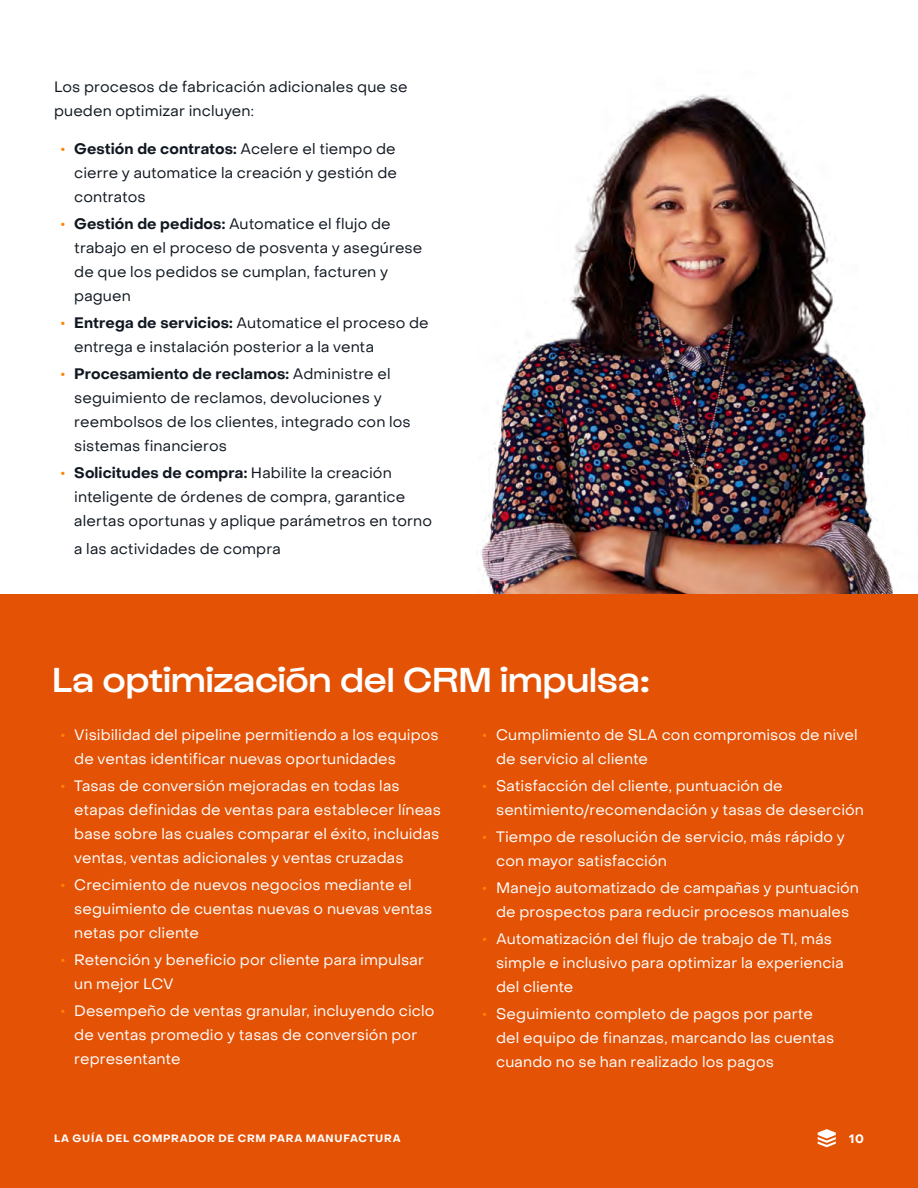
<style>
.page{position:relative;width:918px;height:1188px;background:#fff}
.page>*{position:absolute;margin:0;border:0;box-sizing:border-box;transform-origin:0 0}
.t1{font:500 36px "Gustavo";letter-spacing:.015em;color:#fff}
.t2{font:15px/24px "Object Sans";letter-spacing:.005em;color:#fff}
.t3{font:15px/24px "Object Sans";letter-spacing:.005em;color:#111821}
.t4{font:700 12px "Object Sans";color:#fff}
.t5{font:700 10.5px "Object Sans";letter-spacing:.07em;color:#fff}
.s1{font-weight:700;color:#ff8200}
.s2{font-weight:700}
</style>
<div class="page">
<div style="left:0;top:594px;width:918px;height:594px;background:#e35205"></div>
<img style="left:479px;top:94px;width:414px;height:500px">
<svg style="left:818px;top:1129px;width:18px;height:18px"></svg>
<p class="t3" style="left:54px;top:75px;width:355px">Los procesos de fabricación adicionales que se pueden optimizar incluyen:</p>
<p class="t3" style="left:74px;top:136px;width:324px;text-align:justify;text-indent:-14px"><span class="s1">•</span> <span class="s2">Gestión de contratos:</span> Acelere el tiempo de cierre y automatice la creación y gestión de contratos</p>
<p class="t3" style="left:74px;top:211px;width:350px;text-indent:-14px"><span class="s1">•</span> <span class="s2">Gestión de pedidos:</span> Automatice el flujo de trabajo en el proceso de posventa y asegúrese de que los pedidos se cumplan, facturen y paguen</p>
<p class="t3" style="left:74px;top:310px;width:356px;text-indent:-14px"><span class="s1">•</span> <span class="s2">Entrega de servicios:</span> Automatice el proceso de entrega e instalación posterior a la venta</p>
<p class="t3" style="left:74px;top:361px;width:338px;text-indent:-14px"><span class="s1">•</span> <span class="s2">Procesamiento de reclamos:</span> Administre el seguimiento de reclamos, devoluciones y reembolsos de los clientes, integrado con los sistemas financieros</p>
<p class="t3" style="left:74px;top:460px;width:359px;text-indent:-14px"><span class="s1">•</span> <span class="s2">Solicitudes de compra:</span> Habilite la creación inteligente de órdenes de compra, garantice alertas oportunas y aplique parámetros en torno</p>
<p class="t3" style="left:74px;top:537px;width:208px">a las actividades de compra</p>
<h1 class="t1" style="left:53px;top:659px;width:599px">La optimización del CRM impulsa:</h1>
<p class="t2" style="left:74px;top:723px;width:366px;text-indent:-14px"><span class="s1">•</span> Visibilidad del pipeline permitiendo a los equipos de ventas identificar nuevas oportunidades</p>
<p class="t2" style="left:74px;top:774px;width:368px;text-indent:-14px"><span class="s1">•</span> Tasas de conversión mejoradas en todas las etapas definidas de ventas para establecer líneas base sobre las cuales comparar el éxito, incluidas ventas, ventas adicionales y ventas cruzadas</p>
<p class="t2" style="left:74px;top:873px;width:360px;text-indent:-14px"><span class="s1">•</span> Crecimiento de nuevos negocios mediante el seguimiento de cuentas nuevas o nuevas ventas netas por cliente</p>
<p class="t2" style="left:74px;top:948px;width:351px;text-indent:-14px"><span class="s1">•</span> Retención y beneficio por cliente para impulsar un mejor LCV</p>
<p class="t2" style="left:74px;top:999px;width:362px;text-indent:-14px"><span class="s1">•</span> Desempeño de ventas granular, incluyendo ciclo de ventas promedio y tasas de conversión por representante</p>
<p class="t2" style="left:496px;top:723px;width:363px;text-indent:-14px"><span class="s1">•</span> Cumplimiento de SLA con compromisos de nivel de servicio al cliente</p>
<p class="t2" style="left:496px;top:774px;width:369px;text-indent:-14px"><span class="s1">•</span> Satisfacción del cliente, puntuación de sentimiento/recomendación y tasas de deserción</p>
<p class="t2" style="left:496px;top:825px;width:350px;text-indent:-14px"><span class="s1">•</span> Tiempo de resolución de servicio, más rápido y con mayor satisfacción</p>
<p class="t2" style="left:483px;top:876px;width:378px;text-align:center"><span class="s1">•</span> Manejo automatizado de campañas y puntuación de prospectos para reducir procesos manuales</p>
<p class="t2" style="left:496px;top:927px;width:349px;text-indent:-14px"><span class="s1">•</span> Automatización del flujo de trabajo de TI, más simple e inclusivo para optimizar la experiencia del cliente</p>
<p class="t2" style="left:496px;top:1002px;width:340px;text-indent:-14px"><span class="s1">•</span> Seguimiento completo de pagos por parte del equipo de finanzas, marcando las cuentas cuando no se han realizado los pagos</p>
<p class="t5" style="left:54px;top:1132px;width:348px">LA GUÍA DEL COMPRADOR DE CRM PARA MANUFACTURA</p>
<p class="t4" style="left:849px;top:1131px;width:16px">10</p>
</div>
